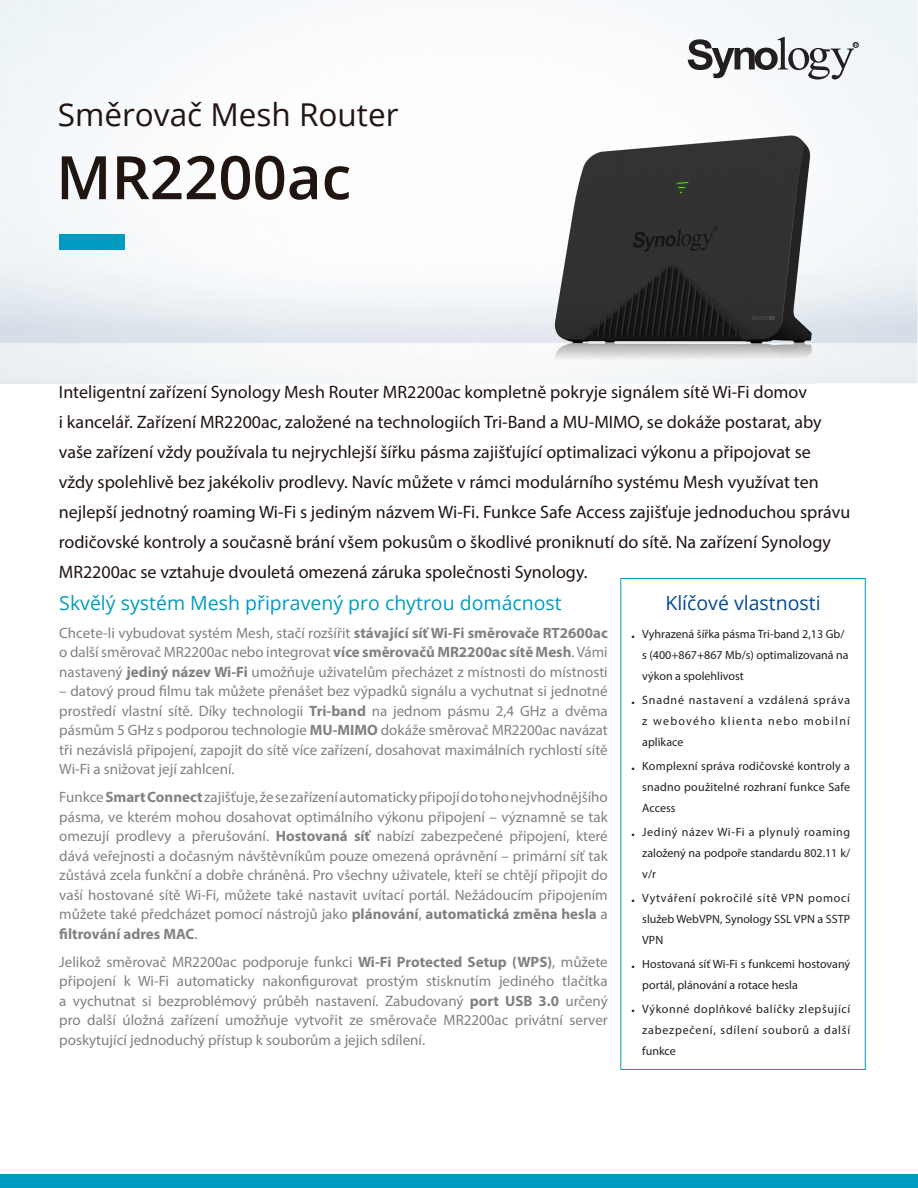
<style>
.page{position:relative;width:918px;height:1188px;background:#fff}
.page>*{position:absolute;margin:0;border:0;box-sizing:border-box;transform-origin:0 0}
.Model_Name{font:600 60px "Open Sans";color:#211512}
.Product_Type{font:31.5px "Open Sans";color:#211512}
.Chapter_Title_1{font:19.5px "Open Sans";color:#029bbf}
.Selling_Title{font:19.5px "Open Sans";color:#044995}
.Introduction{font:18px/30px "Myriad Pro";color:#211512}
.Body_Content{font:15px/19.5px "Myriad Pro";color:#808183;text-align:justify}
.t1{font:12px/21px "Myriad Pro";color:#231f20;text-align:justify}
.s1{font-weight:700}
</style>
<div class="page">
<div style="left:0;top:1174px;width:918px;height:14px;background:#019bbf"></div>
<svg style="left:688px;top:37px;width:171px;height:43px"></svg>
<div style="left:59px;top:234px;width:66px;height:16px;background:#019bbf"></div>
<div style="left:621px;top:578px;width:244px;height:492px;border:1px solid #019bbf"></div>
<img style="left:518px;top:111px;width:329px;height:267px">
<p class="Product_Type" style="left:58px;top:93px;width:342px">Směrovač Mesh Router</p>
<p class="Model_Name" style="left:56px;top:136px;width:297px">MR2200ac</p>
<p class="Introduction" style="left:59px;top:377px;width:793px">Inteligentní zařízení Synology Mesh Router MR2200ac kompletně pokryje signálem sítě Wi-Fi domov<br>i kancelář. Zařízení MR2200ac, založené na technologiích Tri-Band a MU-MIMO, se dokáže postarat, aby vaše zařízení vždy používala tu nejrychlejší šířku pásma zajišťující optimalizaci výkonu a připojovat se<br>vždy spolehlivě bez jakékoliv prodlevy. Navíc můžete v rámci modulárního systému Mesh využívat ten nejlepší jednotný roaming Wi-Fi s jediným názvem Wi-Fi. Funkce Safe Access zajišťuje jednoduchou správu rodičovské kontroly a současně brání všem pokusům o škodlivé proniknutí do sítě. Na zařízení Synology MR2200ac se vztahuje dvouletá omezená záruka společnosti Synology.</p>
<p class="Chapter_Title_1" style="left:59px;top:589px;width:504px">Skvělý systém Mesh připravený pro chytrou domácnost</p>
<p class="Body_Content" style="left:59px;top:623px;width:550px">Chcete-li vybudovat systém Mesh, stačí rozšířit <span class="s1">stávající síť Wi-Fi směrovače RT2600ac </span>o další směrovač MR2200ac nebo integrovat <span class="s1">více směrovačů MR2200ac sítě Mesh</span>. Vámi nastavený <span class="s1">jediný název Wi-Fi</span> umožňuje uživatelům přecházet z místnosti do místnosti</p>
<p class="Body_Content" style="left:59px;top:681px;width:550px">– datový proud filmu tak můžete přenášet bez výpadků signálu a vychutnat si jednotné prostředí vlastní sítě. Díky technologii <span class="s1">Tri-band</span> na jednom pásmu 2,4 GHz a dvěma pásmům 5 GHz s podporou technologie <span class="s1">MU-MIMO</span> dokáže směrovač MR2200ac navázat tři nezávislá připojení, zapojit do sítě více zařízení, dosahovat maximálních rychlostí sítě Wi-Fi a snižovat její zahlcení.</p>
<p class="Body_Content" style="left:59px;top:787px;width:550px">Funkce <span class="s1">Smart Connect</span> zajišťuje, že se zařízení automaticky připojí do toho nejvhodnějšího pásma, ve kterém mohou dosahovat optimálního výkonu připojení – významně se tak omezují prodlevy a přerušování. <span class="s1">Hostovaná síť</span> nabízí zabezpečené připojení, které dává veřejnosti a dočasným návštěvníkům pouze omezená oprávnění – primární síť tak zůstává zcela funkční a dobře chráněná. Pro všechny uživatele, kteří se chtějí připojit do vaší hostované sítě Wi-Fi, můžete také nastavit uvítací portál. Nežádoucím připojením můžete také předcházet pomocí nástrojů jako <span class="s1">plánování</span>, <span class="s1">automatická změna hesla</span> a <span class="s1">filtrování adres MAC</span>.</p>
<p class="Body_Content" style="left:59px;top:952px;width:550px">Jelikož směrovač MR2200ac podporuje funkci <span class="s1">Wi-Fi Protected Setup (WPS)</span>, můžete připojení k Wi-Fi automaticky nakonfigurovat prostým stisknutím jediného tlačítka a vychutnat si bezproblémový průběh nastavení. Zabudovaný <span class="s1">port USB 3.0</span> určený pro další úložná zařízení umožňuje vytvořit ze směrovače MR2200ac privátní server poskytující jednoduchý přístup k souborům a jejich sdílení.</p>
<p class="Selling_Title" style="left:665px;top:590px;width:157px">Klíčové vlastnosti</p>
<p class="t1" style="left:642px;top:623px;width:208px;text-align:left;text-indent:-11px">• Vyhrazená šířka pásma Tri-band 2,13 Gb/ s (400+867+867 Mb/s) optimalizovaná na výkon a spolehlivost</p>
<p class="t1" style="left:642px;top:689px;width:209px;text-indent:-11px">• Snadné nastavení a vzdálená správa z webového klienta nebo mobilní aplikace</p>
<p class="t1" style="left:642px;top:755px;width:209px;text-indent:-11px">• Komplexní správa rodičovské kontroly a snadno použitelné rozhraní funkce Safe Access</p>
<p class="t1" style="left:642px;top:821px;width:209px;text-indent:-11px">• Jediný název Wi-Fi a plynulý roaming založený na podpoře standardu 802.11 k/ v/r</p>
<p class="t1" style="left:642px;top:887px;width:209px;text-indent:-11px">• Vytváření pokročilé sítě VPN pomocí služeb WebVPN, Synology SSL VPN a SSTP VPN</p>
<p class="t1" style="left:642px;top:953px;width:209px;text-indent:-11px">• Hostovaná síť Wi-Fi s funkcemi hostovaný portál, plánování a rotace hesla</p>
<p class="t1" style="left:642px;top:998px;width:210px;text-indent:-11px">• Výkonné doplňkové balíčky zlepšující zabezpečení, sdílení souborů a další funkce</p>
</div>
